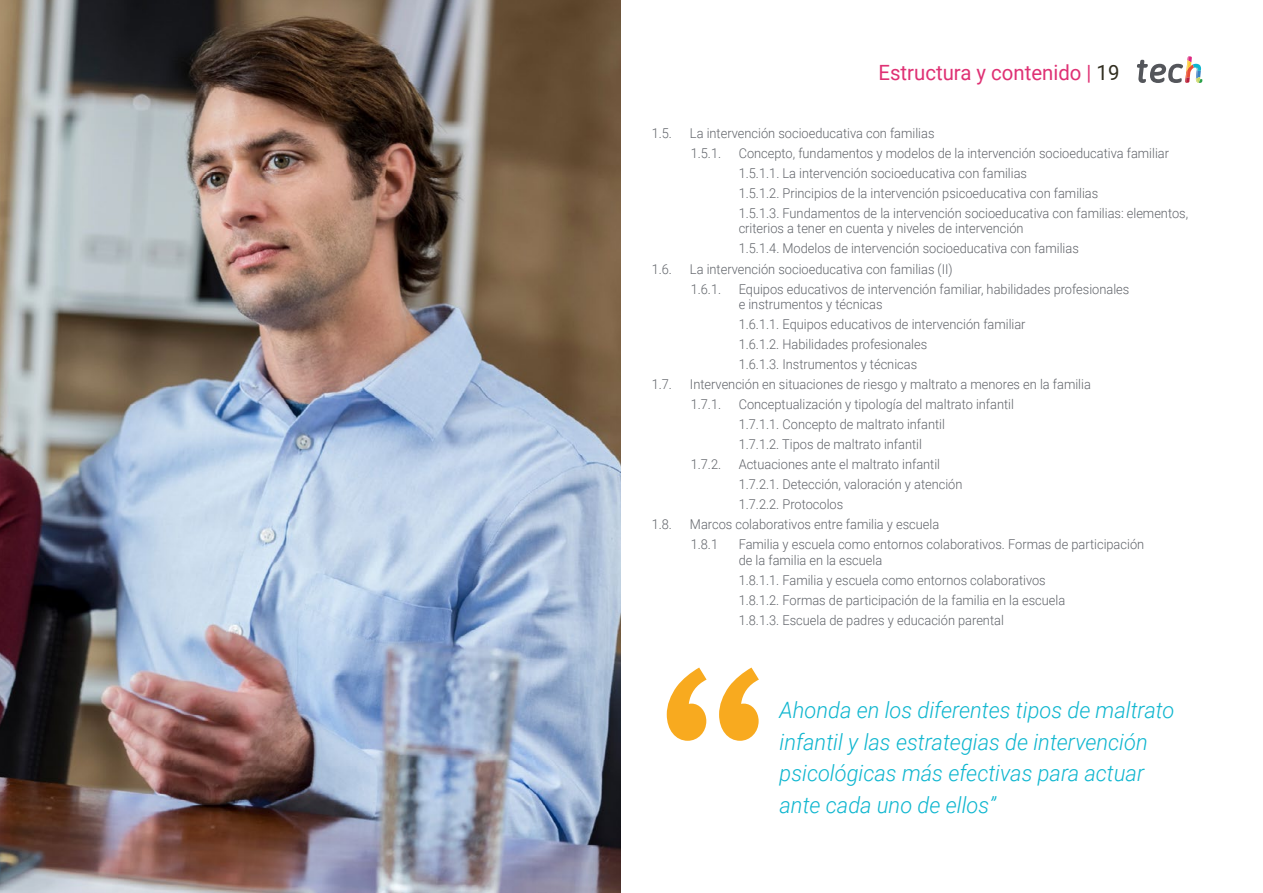
<style>
.page{position:relative;width:1263px;height:893px;background:#fff}
.page>*{position:absolute;margin:0;border:0;box-sizing:border-box;transform-origin:0 0}
.t1{font:italic 300 22.5px/31.5px "Roboto";color:#0fb6cf}
.t2{font:21px "Roboto";color:#df3174}
.t3{font:300 13.5px/20px "Roboto";color:#61646a;scale:.95 1}
.s1{color:#312e20}
</style>
<div class="page">
<svg style="left:1137px;top:56px;width:65px;height:27px"></svg>
<img style="left:0;top:0;width:621px;height:893px">
<svg style="left:667px;top:667px;width:92px;height:74px"></svg>
<h2 class="t2" style="left:878px;top:57px;width:242px">Estructura y contenido | <span class="s1">19</span></h2>
<p class="t3" style="left:652px;top:122px;width:23px">1.5.</p>
<p class="t3" style="left:690px;top:122px;width:259px">La intervención socioeducativa con familias<br>1.5.1.</p>
<p class="t3" style="left:739px;top:142px;width:475px">Concepto, fundamentos y modelos de la intervención socioeducativa familiar 1.5.1.1. La intervención socioeducativa con familias<br>1.5.1.2. Principios de la intervención psicoeducativa con familias<br>1.5.1.3. Fundamentos de la intervención socioeducativa con familias: elementos,</p>
<p class="t3" style="left:739px;top:218px;width:360px">criterios a tener en cuenta y niveles de intervención<br>1.5.1.4. Modelos de intervención socioeducativa con familias</p>
<p class="t3" style="left:652px;top:258px;width:23px">1.6.</p>
<p class="t3" style="left:690px;top:258px;width:278px">La intervención socioeducativa con familias (II)<br>1.6.1.</p>
<p class="t3" style="left:739px;top:280px;width:413px;line-height:15.8px">Equipos educativos de intervención familiar, habilidades profesionales e instrumentos y técnicas</p>
<p class="t3" style="left:739px;top:314px;width:303px">1.6.1.1. Equipos educativos de intervención familiar<br>1.6.1.2. Habilidades profesionales<br>1.6.1.3. Instrumentos y técnicas</p>
<p class="t3" style="left:652px;top:374px;width:23px">1.7.</p>
<p class="t3" style="left:690px;top:374px;width:423px">Intervención en situaciones de riesgo y maltrato a menores en la familia<br>1.7.1.</p>
<p class="t3" style="left:739px;top:394px;width:291px">Conceptualización y tipología del maltrato infantil<br>1.7.1.1. Concepto de maltrato infantil<br>1.7.1.2. Tipos de maltrato infantil</p>
<p class="t3" style="left:691px;top:454px;width:34px">1.7.2.</p>
<p class="t3" style="left:739px;top:454px;width:237px">Actuaciones ante el maltrato infantil<br>1.7.2.1. Detección, valoración y atención<br>1.7.2.2. Protocolos</p>
<p class="t3" style="left:652px;top:514px;width:23px">1.8.</p>
<p class="t3" style="left:690px;top:514px;width:264px">Marcos colaborativos entre familia y escuela<br>1.8.1</p>
<p class="t3" style="left:739px;top:536px;width:428px;line-height:15.8px">Familia y escuela como entornos colaborativos. Formas de participación de la familia en la escuela</p>
<p class="t3" style="left:739px;top:570px;width:345px">1.8.1.1. Familia y escuela como entornos colaborativos<br>1.8.1.2. Formas de participación de la familia en la escuela<br>1.8.1.3. Escuela de padres y educación parental</p>
<h1 class="t1" style="left:779px;top:694px;width:396px">Ahonda en los diferentes tipos de maltrato infantil y las estrategias de intervención psicológicas más efectivas para actuar ante cada uno de ellos”</h1>
</div>
